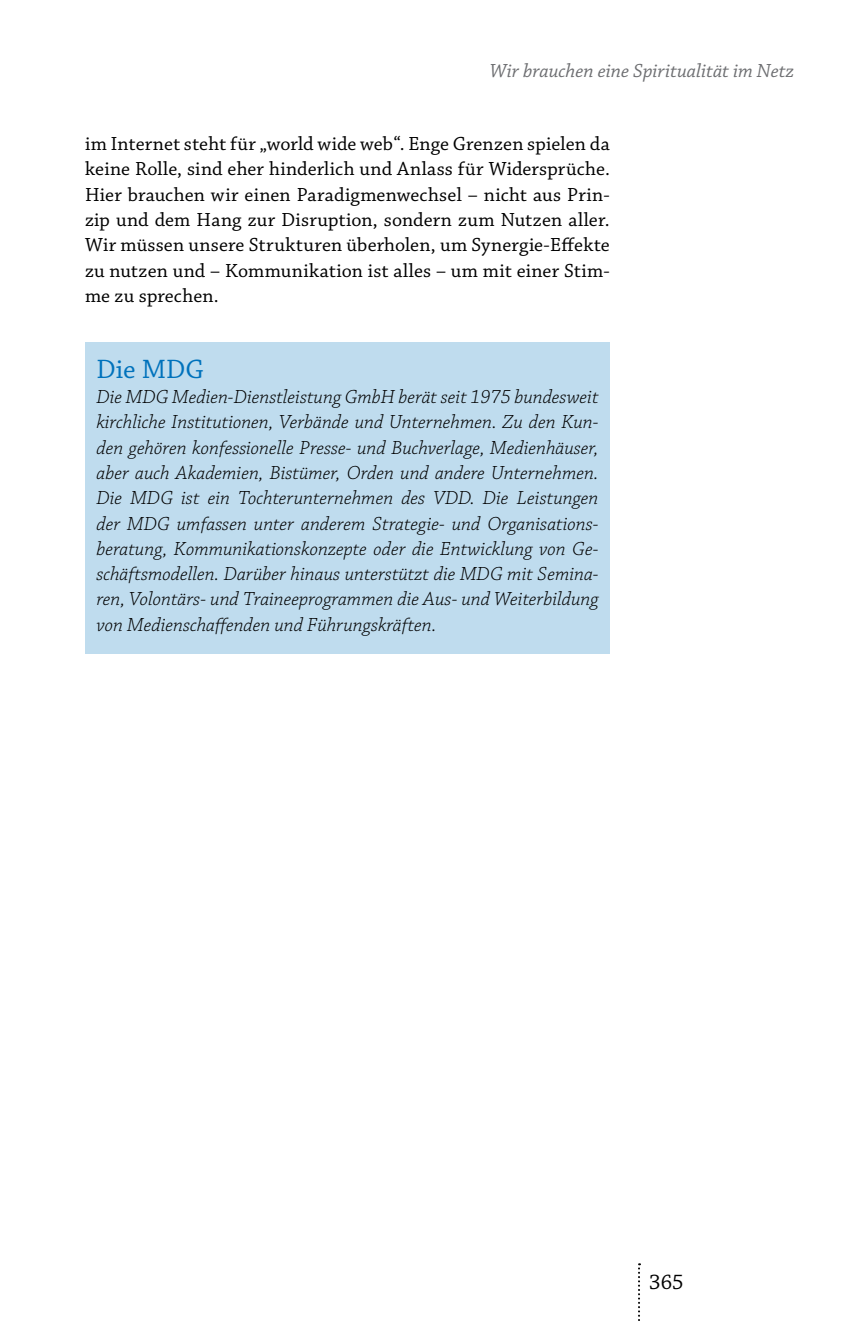
<style>
.page{position:relative;width:868px;height:1321px;background:#fff}
.page>*{position:absolute;margin:0;border:0;box-sizing:border-box;transform-origin:0 0}
.t1{font:28px "Chaparral Pro";color:#0072bc}
.t2{font:22px "Chaparral Pro";color:#000}
.t3{font:italic 300 20px/25.4px "Chaparral Pro";color:#000;text-align:justify}
.t4{font:20px/25.2px "Chaparral Pro";letter-spacing:.01em;color:#000;text-align:justify}
.t5{font:italic 20px "Chaparral Pro";color:#6d6e71}
</style>
<div class="page">
<svg style="left:638px;top:1263px;width:2px;height:58px"></svg>
<div style="left:85px;top:342px;width:524px;height:311px;background:#bfdcee"></div>
<p class="t5" style="left:489px;top:60px;width:306px">Wir brauchen eine Spiritualität im Netz</p>
<p class="t4" style="left:85px;top:132px;width:526px">im Internet steht für „world wide web“. Enge Grenzen spielen da keine Rolle, sind eher hinderlich und Anlass für Widersprüche.<br>Hier brauchen wir einen Paradigmenwechsel – nicht aus Prin&shy;zip und dem Hang zur Disruption, sondern zum Nutzen aller.<br>Wir müssen unsere Strukturen überholen, um Synergie-Effekte zu nutzen und – Kommunikation ist alles – um mit einer Stim&shy;me zu sprechen.</p>
<h1 class="t1" style="left:96px;top:353px;width:109px">Die MDG</h1>
<p class="t3" style="left:96px;top:385px;width:503px">Die MDG Medien-Dienstleistung GmbH berät seit 1975 bundesweit kirchliche Institutionen, Verbände und Unternehmen. Zu den Kun&shy;den gehören konfessionelle Presse- und Buchverlage, Medienhäuser, aber auch Akademien, Bistümer, Orden und andere Unternehmen.<br>Die MDG ist ein Tochterunternehmen des VDD. Die Leistungen der MDG umfassen unter anderem Strategie- und Organisations&shy;beratung, Kommunikationskonzepte oder die Entwicklung von Ge&shy;schäftsmodellen. Darüber hinaus unterstützt die MDG mit Semina&shy;ren, Volontärs- und Traineeprogrammen die Aus- und Weiterbildung von Medienschaffenden und Führungskräften.</p>
<p class="t2" style="left:649px;top:1269px;width:36px">365</p>
</div>
